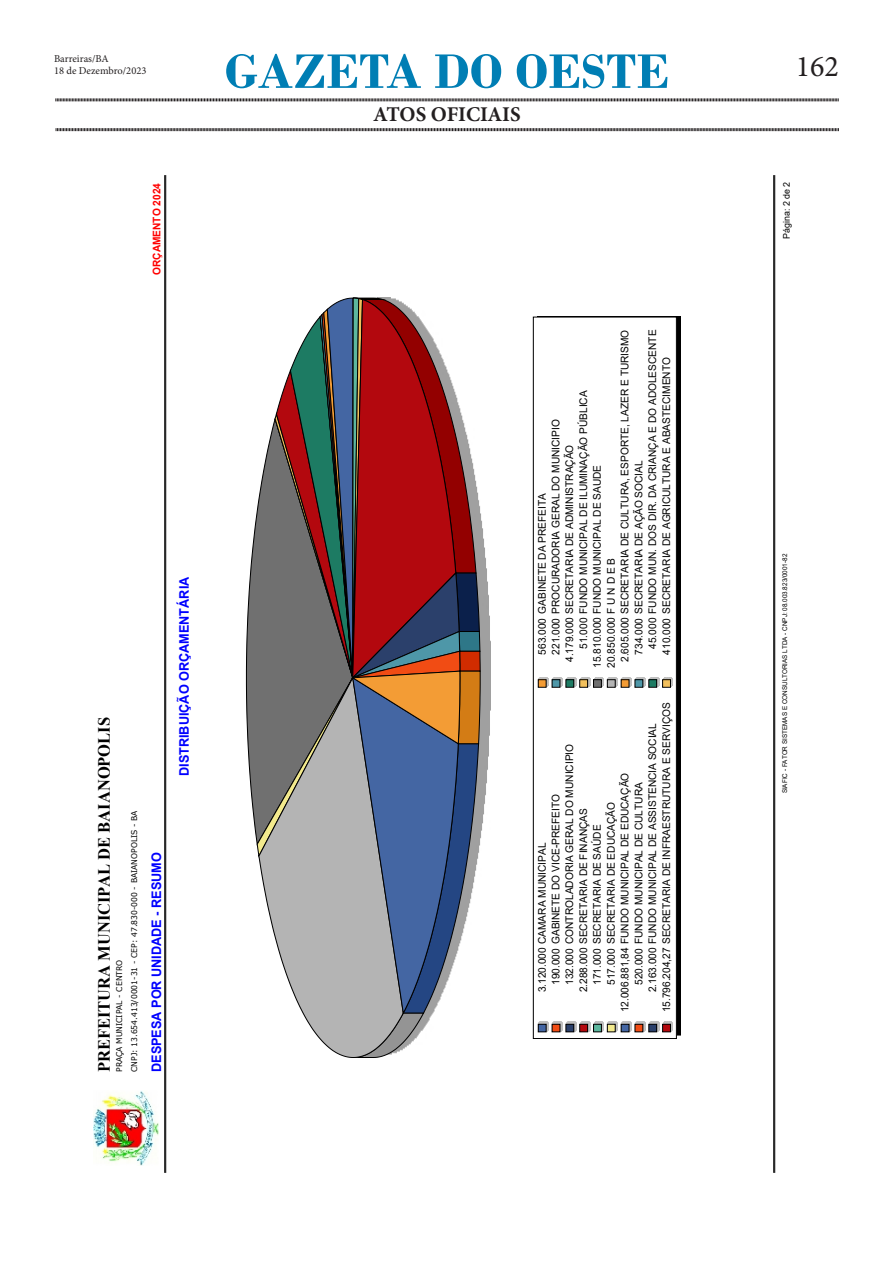
<style>
.page{position:relative;width:893px;height:1263px;background:#fff}
.page>*{position:absolute;margin:0;border:0;box-sizing:border-box;transform-origin:0 0}
.t1{font:700 51px "Bodoni";color:#007eb4}
.t2{font:30px "Minion Pro";color:#231f20}
.t3{font:700 21px "Minion Pro";letter-spacing:-.005em;color:#231f20}
.t4{font:700 17.1px "Times New Roman";color:#000;scale:.96 1}
.t5{font:700 13.2px "Arial";color:#00f;scale:.96 1}
.t6{font:10.5px "Arial";color:#000;scale:.96 1}
.t7{font:10.5px "Minion Pro";color:#231f20}
.t8{font:700 10.5px "Arial";color:#f00;scale:.96 1}
.t9{font:9.3px "Arial";color:#000;scale:.96 1}
.t10{font:7.95px/14.9px "Verdana";color:#000;scale:.96 1}
.t11{font:6.6px "Arial";color:#000;scale:.96 1}
</style>
<div class="page">
<svg style="left:55px;top:98px;width:784px;height:4px"></svg>
<svg style="left:55px;top:128px;width:784px;height:4px"></svg>
<img style="left:94px;top:1091px;width:65px;height:74px">
<hr style="left:164px;top:175px;width:1px;height:998px;background:#000">
<hr style="left:165px;top:175px;width:1px;height:998px;background:#000">
<img style="left:481px;top:520px;width:10px;height:311px">
<svg style="left:245px;top:517px;width:11px;height:322px"></svg>
<svg style="left:256px;top:297px;width:225px;height:761px"></svg>
<div style="left:536px;top:316px;width:144px;height:720px;background:#000"></div>
<div style="left:533px;top:317px;width:143px;height:721px;background:#fff"></div>
<div style="left:533px;top:317px;width:144px;height:722px;border:1px solid #000"></div>
<svg style="left:538px;top:1022px;width:135px;height:10px"></svg>
<div style="left:663px;top:1024px;width:7px;height:8px;background:#b3080e"></div>
<div style="left:662px;top:1024px;width:9px;height:8px;border:1px solid #000"></div>
<svg style="left:538px;top:677px;width:135px;height:11px"></svg>
<div style="left:663px;top:680px;width:7px;height:7px;background:#f2c05d"></div>
<div style="left:662px;top:679px;width:9px;height:9px;border:1px solid #000"></div>
<hr style="left:773px;top:175px;width:1px;height:998px;background:#000">
<hr style="left:774px;top:175px;width:1px;height:998px;background:#000">
<p class="t7" style="left:54px;top:51px;width:56px">Barreiras/BA</p>
<p class="t7" style="left:54px;top:64px;width:94px">18 de Dezembro/2023</p>
<p class="t8" style="left:149px;top:275px;width:97px;rotate:-90deg">ORÇAMENTO 2024</p>
<p class="t4" style="left:92px;top:1072px;width:371px;rotate:-90deg">PREFEITURA MUNICIPAL DE BAIANOPOLIS</p>
<p class="t10" style="left:112px;top:1072px;width:274px;rotate:-90deg">PRAÇA MUNICIPAL - CENTRO<br>CNPJ: 13.654.413/0001-31 - CEP: 47.830-000 - BAIANOPOLIS - BA</p>
<p class="t5" style="left:147px;top:1072px;width:230px;rotate:-90deg">DESPESA POR UNIDADE - RESUMO</p>
<p class="t5" style="left:175px;top:776px;width:209px;rotate:-90deg">DISTRIBUIÇÃO ORÇAMENTÁRIA</p>
<p class="t1" style="left:225px;top:41px;width:446px">GAZETA DO OESTE</p>
<p class="t3" style="left:373px;top:100px;width:149px">ATOS OFICIAIS</p>
<p class="t6" style="left:618px;top:662px;width:348px;rotate:-90deg">2.605.000 SECRETARIA DE CULTURA, ESPORTE, LAZER E TURISMO</p>
<p class="t6" style="left:645px;top:649px;width:334px;rotate:-90deg">45.000 FUNDO MUN. DOS DIR. DA CRIANÇA E DO ADOLESCENTE</p>
<p class="t6" style="left:659px;top:654px;width:311px;rotate:-90deg">410.000 SECRETARIA DE AGRICULTURA E ABASTECIMENTO</p>
<p class="t6" style="left:576px;top:649px;width:271px;rotate:-90deg">51.000 FUNDO MUNICIPAL DE ILUMINAÇÃO PÚBLICA</p>
<p class="t6" style="left:549px;top:654px;width:247px;rotate:-90deg">221.000 PROCURADORIA GERAL DO MUNICIPIO</p>
<p class="t6" style="left:562px;top:662px;width:228px;rotate:-90deg">4.179.000 SECRETARIA DE ADMINISTRAÇÃO</p>
<p class="t6" style="left:631px;top:654px;width:204px;rotate:-90deg">734.000 SECRETARIA DE AÇÃO SOCIAL</p>
<p class="t6" style="left:590px;top:668px;width:213px;rotate:-90deg">15.810.000 FUNDO MUNICIPAL DE SAUDE</p>
<p class="t6" style="left:535px;top:654px;width:170px;rotate:-90deg">563.000 GABINETE DA PREFEITA</p>
<p class="t6" style="left:604px;top:668px;width:116px;rotate:-90deg">20.850.000 F U N D E B</p>
<p class="t6" style="left:659px;top:1012px;width:325px;rotate:-90deg">15.796.204,27 SECRETARIA DE INFRAESTRUTURA E SERVIÇOS</p>
<p class="t6" style="left:645px;top:992px;width:282px;rotate:-90deg">2.163.000 FUNDO MUNICIPAL DE ASSISTENCIA SOCIAL</p>
<p class="t6" style="left:562px;top:985px;width:252px;rotate:-90deg">132.000 CONTROLADORIA GERAL DO MUNICIPIO</p>
<p class="t6" style="left:618px;top:1012px;width:251px;rotate:-90deg">12.006.881,84 FUNDO MUNICIPAL DE EDUCAÇÃO</p>
<p class="t6" style="left:631px;top:985px;width:212px;rotate:-90deg">520.000 FUNDO MUNICIPAL DE CULTURA</p>
<p class="t6" style="left:549px;top:985px;width:200px;rotate:-90deg">190.000 GABINETE DO VICE-PREFEITO</p>
<p class="t6" style="left:604px;top:985px;width:192px;rotate:-90deg">517.000 SECRETARIA DE EDUCAÇÃO</p>
<p class="t6" style="left:576px;top:992px;width:193px;rotate:-90deg">2.288.000 SECRETARIA DE FINANÇAS</p>
<p class="t6" style="left:590px;top:985px;width:168px;rotate:-90deg">171.000 SECRETARIA DE SAÚDE</p>
<p class="t6" style="left:535px;top:992px;width:158px;rotate:-90deg">3.120.000 CAMARA MUNICIPAL</p>
<p class="t2" style="left:796px;top:46px;width:45px">162</p>
<p class="t9" style="left:780px;top:239px;width:61px;rotate:-90deg">Página: 2 de 2</p>
<p class="t11" style="left:780px;top:793px;width:251px;rotate:-90deg">SIAFIC - FATOR SISTEMAS E CONSULTORIAS LTDA - CNPJ: 08.003.823/0001-82</p>
</div>
